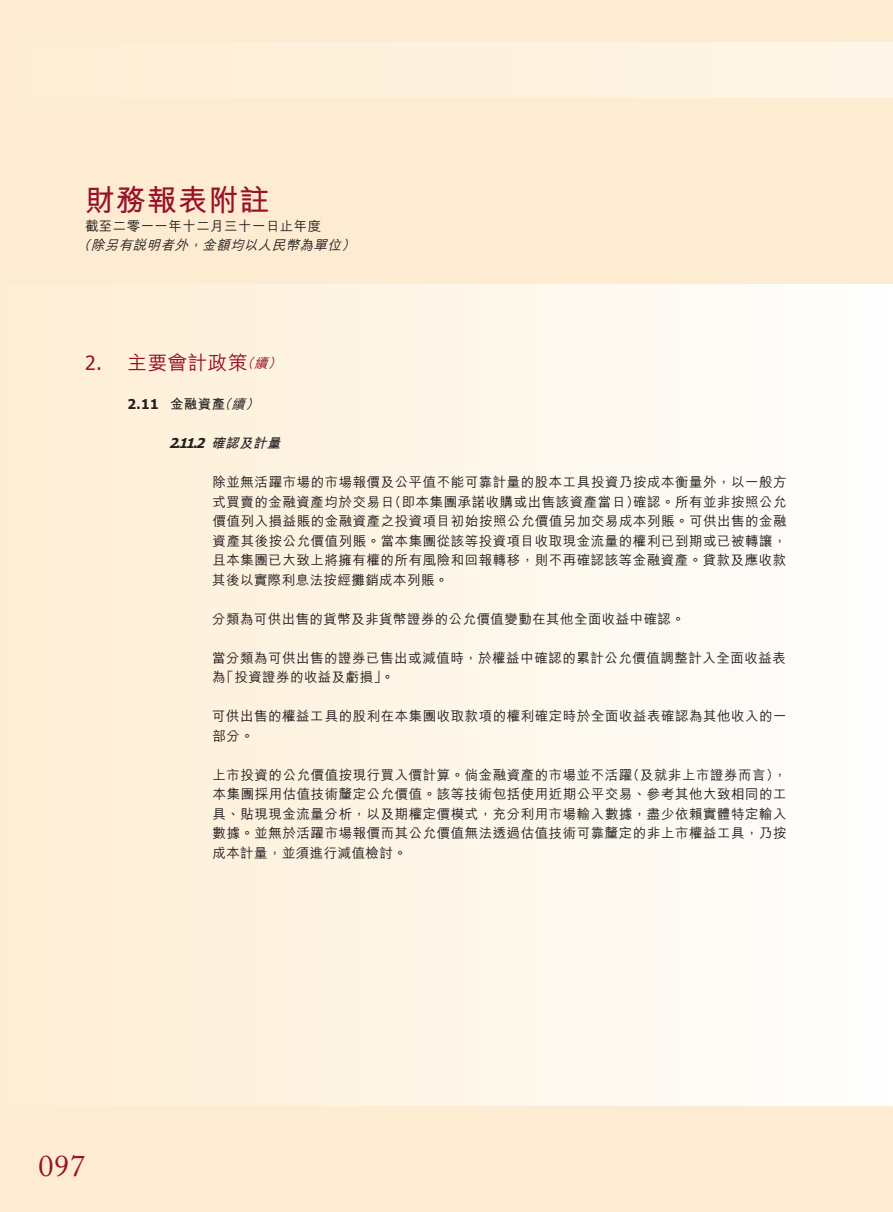
<style>
.page{position:relative;width:893px;height:1212px;background:#feecd2}
.page>*{position:absolute;margin:0;border:0;box-sizing:border-box;transform-origin:0 0}
.t1{font:700 30px "M Hei HK";letter-spacing:.03em;color:#96132a}
.t2{font:30px "Adobe Caslon";color:#96132a}
.t3{font:500 19.5px "M Hei HK";letter-spacing:.03em;color:#96132a}
.t4{font:500 13.5px/19.5px "M Hei HK";letter-spacing:.04em;color:#231f20;text-align:justify}
.t5{font:italic 500 13.5px "M Hei HK";color:#231f20}
.t6{font:700 13.5px "Tahoma";color:#231f20}
.t7{font:italic 700 13.5px "Tahoma";color:#231f20}
.s1{font-family:"Tahoma";font-weight:400}
.s2{font-style:italic;font-size:13.5px}
.s3{font-family:"M Hei HK"}
.s4{font-family:"M Hei HK";font-weight:500;font-style:italic}
</style>
<div class="page">
<div style="left:0;top:285px;width:893px;height:821px;background:linear-gradient(to right,#feedd3,#fefefe)"></div>
<div style="left:0;top:43px;width:893px;height:55px;background:#fef2de"></div>
<h1 class="t1" style="left:85px;top:178px;width:186px">財務報表附註</h1>
<p class="t4" style="left:85px;top:215px;width:238px">截至二零一一年十二月三十一日止年度</p>
<p class="t5" style="left:77px;top:235px;width:284px">（除另有說明者外，金額均以人民幣為單位）</p>
<h2 class="t3" style="left:85px;top:349px;width:203px"><span class="s1">2.</span> 主要會計政策<span class="s2">（續）</span></h2>
<p class="t6" style="left:128px;top:395px;width:138px">2.11 <span class="s3">金融資產</span><span class="s4">（續）</span></p>
<p class="t7" style="left:169px;top:434px;width:118px">2.11.2 <span class="s3">確認及計量</span></p>
<p class="t4" style="left:212px;top:472px;width:576px">除並無活躍市場的市場報價及公平值不能可靠計量的股本工具投資乃按成本衡量外，以一般方式買賣的金融資產均於交易日（即本集團承諾收購或出售該資產當日）確認。所有並非按照公允價值列入損益賬的金融資產之投資項目初始按照公允價值另加交易成本列賬。可供出售的金融資產其後按公允價值列賬。當本集團從該等投資項目收取現金流量的權利已到期或已被轉讓，且本集團已大致上將擁有權的所有風險和回報轉移，則不再確認該等金融資產。貸款及應收款其後以實際利息法按經攤銷成本列賬。</p>
<p class="t4" style="left:212px;top:608px;width:474px">分類為可供出售的貨幣及非貨幣證券的公允價值變動在其他全面收益中確認。</p>
<p class="t4" style="left:212px;top:647px;width:576px">當分類為可供出售的證券已售出或減值時，於權益中確認的累計公允價值調整計入全面收益表為「投資證券的收益及虧損」。</p>
<p class="t4" style="left:212px;top:706px;width:576px">可供出售的權益工具的股利在本集團收取款項的權利確定時於全面收益表確認為其他收入的一部分。</p>
<p class="t4" style="left:212px;top:764px;width:576px">上市投資的公允價值按現行買入價計算。倘金融資產的市場並不活躍（及就非上市證券而言），本集團採用估值技術釐定公允價值。該等技術包括使用近期公平交易、參考其他大致相同的工具、貼現現金流量分析，以及期權定價模式，充分利用市場輸入數據，盡少依賴實體特定輸入數據。並無於活躍市場報價而其公允價值無法透過估值技術可靠釐定的非上市權益工具，乃按成本計量，並須進行減值檢討。</p>
<h1 class="t2" style="left:39px;top:1148px;width:48px">097</h1>
</div>
